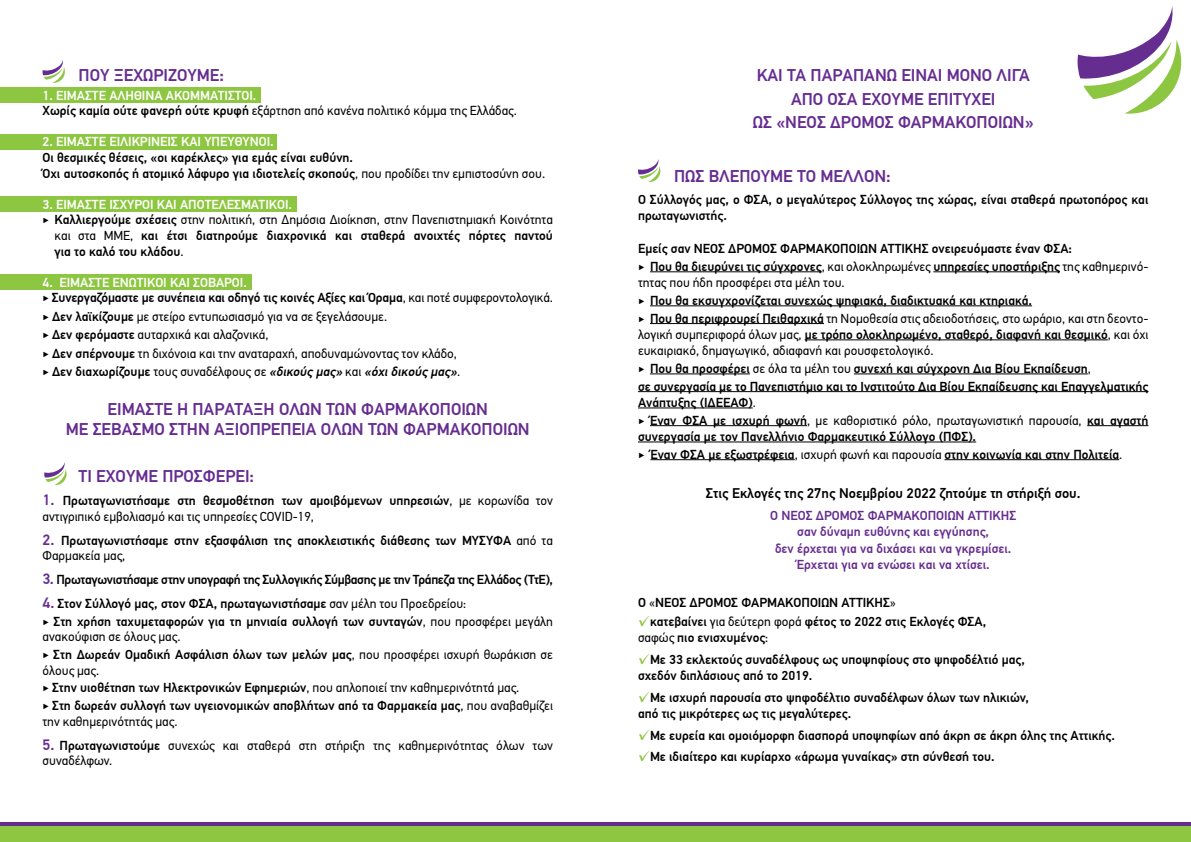
<style>
.page{position:relative;width:1191px;height:842px;background:#fff}
.page>*{position:absolute;margin:0;border:0;box-sizing:border-box;transform-origin:0 0}
.t1{font:500 17px/23.7px "PF Din Text Pro";color:#662d91;text-align:center}
.t2{font:500 14px "PF Din Text Pro";color:#000}
.t3{font:500 13px/16.3px "PF Din Text Pro";color:#000}
.t4{font:13px/15.6px "PF Din Text Pro";color:#000}
.t5{font:500 13px/16.3px "PF Din Text Pro";color:#662d91;text-align:center}
.t6{font:500 13px "PF Din Text Pro";letter-spacing:-.03em;color:#000}
.t7{font:500 13px "PF Din Text Pro";color:#fff}
.s1{font-weight:500;color:#fff}
.s2{font-weight:500}
.s3{font-weight:400}
.s4{color:#fff}
.s5{font-weight:500;font-style:italic}
.s6{font-weight:500;font-size:15px;color:#662d91}
.s7{font-size:15px;color:#662d91}
.s8{font-weight:400;font-size:15px;color:#8dc640}
</style>
<div class="page">
<div style="left:0;top:822px;width:1191px;height:20px;background:#662d91"></div>
<hr style="left:650px;top:271px;width:171px;height:1px;background:#000">
<hr style="left:933px;top:271px;width:127px;height:1px;background:#000">
<hr style="left:650px;top:305px;width:382px;height:1px;background:#000">
<hr style="left:650px;top:323px;width:174px;height:1px;background:#000">
<hr style="left:804px;top:340px;width:303px;height:1px;background:#000">
<hr style="left:650px;top:374px;width:100px;height:1px;background:#000">
<hr style="left:854px;top:374px;width:234px;height:1px;background:#000">
<hr style="left:638px;top:391px;width:510px;height:1px;background:#000">
<hr style="left:638px;top:408px;width:114px;height:1px;background:#000">
<hr style="left:650px;top:425px;width:157px;height:1px;background:#000">
<hr style="left:1087px;top:425px;width:61px;height:1px;background:#000">
<hr style="left:638px;top:442px;width:338px;height:1px;background:#000">
<hr style="left:650px;top:459px;width:144px;height:1px;background:#000">
<hr style="left:944px;top:459px;width:175px;height:1px;background:#000">
<div style="left:0;top:87px;width:260px;height:15px;background:#8dc640"></div>
<div style="left:0;top:134px;width:277px;height:15px;background:#8dc640"></div>
<div style="left:0;top:197px;width:296px;height:15px;background:#8dc640"></div>
<div style="left:0;top:274px;width:251px;height:15px;background:#8dc640"></div>
<svg style="left:1077px;top:6px;width:104px;height:108px"></svg>
<svg style="left:638px;top:159px;width:22px;height:23px"></svg>
<svg style="left:43px;top:60px;width:22px;height:23px"></svg>
<svg style="left:44px;top:462px;width:23px;height:23px"></svg>
<div style="left:0;top:826px;width:1191px;height:16px;background:#8dc640"></div>
<h1 class="t1" style="left:79px;top:64px;width:147px">ΠΟΥ ΞΕΧΩΡΙΖΟΥΜΕ:</h1>
<p class="t4" style="left:43px;top:87px;width:476px"><span class="s1">1. ΕΙΜΑΣΤΕ ΑΛΗΘΙΝΑ ΑΚΟΜΜΑΤΙΣΤΟΙ.<br></span><span class="s2">Χωρίς καμία ούτε φανερή ούτε κρυφή</span> εξάρτηση από κανένα πολιτικό κόμμα της Ελλάδας.</p>
<p class="t7" style="left:43px;top:134px;width:233px">2. ΕΙΜΑΣΤΕ ΕΙΛΙΚΡΙΝΕΙΣ ΚΑΙ ΥΠΕΥΘΥΝΟΙ.</p>
<p class="t3" style="left:43px;top:150px;width:504px;line-height:15.6px">Οι θεσμικές θέσεις, «οι καρέκλες» για εμάς είναι ευθύνη.<br>Όχι αυτοσκοπός ή ατομικό λάφυρο για ιδιοτελείς σκοπούς<span class="s3">, που προδίδει την εμπιστοσύνη σου.</span></p>
<p class="t7" style="left:43px;top:196px;width:251px">3. ΕΙΜΑΣΤΕ ΙΣΧΥΡΟΙ ΚΑΙ ΑΠΟΤΕΛΕΣΜΑΤΙΚΟΙ.</p>
<p class="t4" style="left:43px;top:212px;width:512px">‣ <span class="s2">Καλλιεργούμε σχέσεις</span> στην πολιτική, στη Δημόσια Διοίκηση, στην Πανεπιστημιακή Κοινότητα</p>
<p class="t3" style="left:55px;top:227px;width:500px"><span class="s3">και στα ΜΜΕ,</span> και έτσι διατηρούμε διαχρονικά και σταθερά ανοιχτές πόρτες παντού</p>
<p class="t3" style="left:55px;top:243px;width:131px">για το καλό του κλάδου<span class="s3">.</span></p>
<p class="t3" style="left:43px;top:275px;width:512px;line-height:15.6px"><span class="s4">4. ΕΙΜΑΣΤΕ ΕΝΩΤΙΚΟΙ ΚΑΙ ΣΟΒΑΡΟΙ.<br></span><span class="s3">‣</span> Συνεργαζόμαστε με συνέπεια και οδηγό τις κοινές Αξίες και Όραμα<span class="s3">, και ποτέ συμφεροντολογικά.</span></p>
<p class="t4" style="left:43px;top:307px;width:419px;line-height:18.4px">‣ <span class="s2">Δεν λαϊκίζουμε</span> με στείρο εντυπωσιασμό για να σε ξεγελάσουμε.<br>‣ <span class="s2">Δεν φερόμαστε</span> αυταρχικά και αλαζονικά,<br>‣ <span class="s2">Δεν σπέρνουμε</span> τη διχόνοια και την αναταραχή, αποδυναμώνοντας τον κλάδο, ‣ <span class="s2">Δεν διαχωρίζουμε</span> τους συναδέλφους σε <span class="s5">«δικούς μας»</span> και <span class="s5">«όχιδικούς μας»</span>.</p>
<h1 class="t1" style="left:66px;top:399px;width:465px;line-height:20.4px">ΕΙΜΑΣΤΕ Η ΠΑΡΑΤΑΞΗ ΟΛΩΝ ΤΩΝ ΦΑΡΜΑΚΟΠΟΙΩΝ<br>ΜΕ ΣΕΒΑΣΜΟ ΣΤΗΝ ΑΞΙΟΠΡΕΠΕΙΑ ΟΛΩΝ ΤΩΝ ΦΑΡΜΑΚΟΠΟΙΩΝ</h1>
<h1 class="t1" style="left:79px;top:464px;width:177px">ΤΙ ΕΧΟΥΜΕ ΠΡΟΣΦΕΡΕΙ:</h1>
<p class="t4" style="left:43px;top:493px;width:512px"><span class="s6">1.</span> <span class="s2">Πρωταγωνιστήσαμε στη θεσμοθέτηση των αμοιβόμενων υπηρεσιών</span>, με κορωνίδα τον αντιγριπικό εμβολιασμό και τις υπηρεσίες COVID-19,</p>
<p class="t3" style="left:43px;top:533px;width:512px;line-height:15.6px"><span class="s7">2.</span> Πρωταγωνιστήσαμε στην εξασφάλιση της αποκλειστικής διάθεσης των ΜΥΣΥΦΑ <span class="s3">από τα<br>Φαρμακεία μας,</span></p>
<p class="t6" style="left:43px;top:572px;width:512px"><span class="s7">3.</span> Πρωταγωνιστήσαμε στην υπογραφή της Συλλογικής Σύμβασης με την Τράπεζα της Ελλάδος (ΤτΕ),</p>
<p class="t3" style="left:43px;top:594px;width:512px;line-height:17.9px"><span class="s7">4.</span> Στον Σύλλογό μας, στον ΦΣΑ, πρωταγωνιστήσαμε <span class="s3">σαν μέλη του Προεδρείου:<br>‣</span> Στη χρήση ταχυμεταφορών για τη μηνιαία συλλογή των συνταγών<span class="s3">, που προσφέρει μεγάλη</span></p>
<p class="t4" style="left:43px;top:628px;width:512px;line-height:17.9px">ανακούφιση σε όλους μας.<br>‣ <span class="s2">Στη Δωρεάν Ομαδική Ασφάλιση όλων των μελών μας</span>, που προσφέρει ισχυρή θωράκιση σε</p>
<p class="t3" style="left:43px;top:661px;width:512px;line-height:17.9px"><span class="s3">όλους μας.<br>‣</span> Στην υιοθέτηση των Ηλεκτρονικών Εφημεριών<span class="s3">, που απλοποιεί την καθημερινότητά μας.<br>‣</span> Στη δωρεάν συλλογή των υγειονομικών αποβλήτων από τα Φαρμακεία μας<span class="s3">, που αναβαθμίζει</span></p>
<p class="t4" style="left:43px;top:714px;width:137px">την καθημερινότητάς μας.</p>
<p class="t4" style="left:43px;top:737px;width:512px"><span class="s6">5.</span> <span class="s2">Πρωταγωνιστούμε</span> συνεχώς και σταθερά στη στήριξη της καθημερινότητας όλων των συναδέλφων.</p>
<h1 class="t1" style="left:753px;top:64px;width:282px">ΚΑΙ ΤΑ ΠΑΡΑΠΑΝΩ ΕΙΝΑΙ ΜΟΝΟ ΛΙΓΑ<br>ΑΠΟ ΟΣΑ ΕΧΟΥΜΕ ΕΠΙΤΥΧΕΙ<br>ΩΣ «ΝΕΟΣ ΔΡΟΜΟΣ ΦΑΡΜΑΚΟΠΟΙΩΝ»</h1>
<h1 class="t1" style="left:674px;top:165px;width:218px">ΠΩΣ ΒΛΕΠΟΥΜΕ ΤΟ ΜΕΛΛΟΝ:</h1>
<p class="t3" style="left:638px;top:192px;width:512px">Ο Σύλλογός μας, ο ΦΣΑ, ο μεγαλύτερος Σύλλογος της χώρας, είναι σταθερά πρωτοπόρος και πρωταγωνιστής.</p>
<p class="t3" style="left:638px;top:240px;width:512px;line-height:17.7px">Εμείς σαν ΝΕΟΣ ΔΡΟΜΟΣ ΦΑΡΜΑΚΟΠΟΙΩΝ ΑΤΤΙΚΗΣ ονειρευόμαστε έναν ΦΣΑ:<br><span class="s3">‣</span> Που θα διευρύνει τις σύγχρονες<span class="s3">, και ολοκληρωμένες</span> υπηρεσίες υποστήριξης <span class="s3">της καθημερινό-</span></p>
<p class="t4" style="left:638px;top:274px;width:512px;line-height:17.7px">τητας που ήδη προσφέρει στα μέλη του.<br>‣ <span class="s2">Που θα εκσυγχρονίζεται συνεχώς ψηφιακά, διαδικτυακά και κτηριακά.<br></span>‣ <span class="s2">Που θα περιφρουρεί Πειθαρχικά</span> τη Νομοθεσία στις αδειοδοτήσεις, στο ωράριο, και στη δεοντο-</p>
<p class="t4" style="left:638px;top:326px;width:512px;line-height:16.3px">λογική συμπεριφορά όλων μας, <span class="s2">με τρόπο ολοκληρωμένο, σταθερό, διαφανή και θεσμικό</span>, και όχι ευκαιριακό, δημαγωγικό, αδιαφανή και ρουσφετολογικό.</p>
<p class="t3" style="left:638px;top:360px;width:512px;line-height:17.7px"><span class="s3">‣</span> Που θα προσφέρει <span class="s3">σε όλα τα μέλη του</span> συνεχή και σύγχρονη Δια Βίου Εκπαίδευση<span class="s3">,<br></span>σε συνεργασία με το Πανεπιστήμιο και το Ινστιτούτο Δια Βίου Εκπαίδευσης και Επαγγελματικής</p>
<p class="t3" style="left:638px;top:394px;width:512px;line-height:17.7px">Ανάπτυξης (ΙΔΕΕΑΦ)<span class="s3">.<br>‣</span> Έναν ΦΣΑ με ισχυρή φωνή<span class="s3">, με καθοριστικό ρόλο, πρωταγωνιστική παρουσία,</span> και αγαστή</p>
<p class="t3" style="left:638px;top:428px;width:486px;line-height:17.7px">συνεργασία με τον Πανελλήνιο Φαρμακευτικό Σύλλογο (ΠΦΣ).<br><span class="s3">‣</span> Έναν ΦΣΑ με εξωστρέφεια<span class="s3">, ισχυρή φωνή και παρουσία</span> στην κοινωνία και στην Πολιτεία<span class="s3">.</span></p>
<p class="t2" style="left:706px;top:485px;width:376px">Στις Εκλογές της 27ης Νοεμβρίου 2022 ζητούμε τη στήριξή σου.</p>
<p class="t5" style="left:770px;top:508px;width:247px">Ο ΝΕΟΣ ΔΡΟΜΟΣ ΦΑΡΜΑΚΟΠΟΙΩΝ ΑΤΤΙΚΗΣ σαν δύναμη ευθύνης και εγγύησης,<br>δεν έρχεται για να διχάσει και να γκρεμίσει.<br>Έρχεται για να ενώσει και να χτίσει.</p>
<p class="t3" style="left:638px;top:595px;width:259px">Ο <span class="s3">«</span>ΝΕΟΣ ΔΡΟΜΟΣ ΦΑΡΜΑΚΟΠΟΙΩΝ ΑΤΤΙΚΗΣ<span class="s3">»</span></p>
<p class="t3" style="left:638px;top:614px;width:350px"><span class="s8">✓</span>κατεβαίνει <span class="s3">για δεύτερη φορά</span> φέτος το 2022 στις Εκλογές ΦΣΑ, <span class="s3">σαφώς</span> πιο ενισχυμένος<span class="s3">:</span></p>
<p class="t3" style="left:638px;top:651px;width:388px"><span class="s8">✓</span>Με 33 εκλεκτούς συναδέλφους ως υποψηφίους στο ψηφοδέλτιό μας, σχεδόν διπλάσιους από το 2019.</p>
<p class="t3" style="left:638px;top:689px;width:392px"><span class="s8">✓</span>Με ισχυρή παρουσία στο ψηφoδέλτιο συναδέλφων όλων των ηλικιών, από τις μικρότερες ως τις μεγαλύτερες.</p>
<p class="t3" style="left:638px;top:727px;width:478px"><span class="s8">✓</span>Με ευρεία και ομοιόμορφη διασπορά υποψηφίων από άκρη σε άκρη όλης της Αττικής.</p>
<p class="t3" style="left:638px;top:749px;width:358px"><span class="s8">✓</span>Με ιδιαίτερο και κυρίαρχο «άρωμα γυναίκας» στη σύνθεσή του.</p>
</div>
